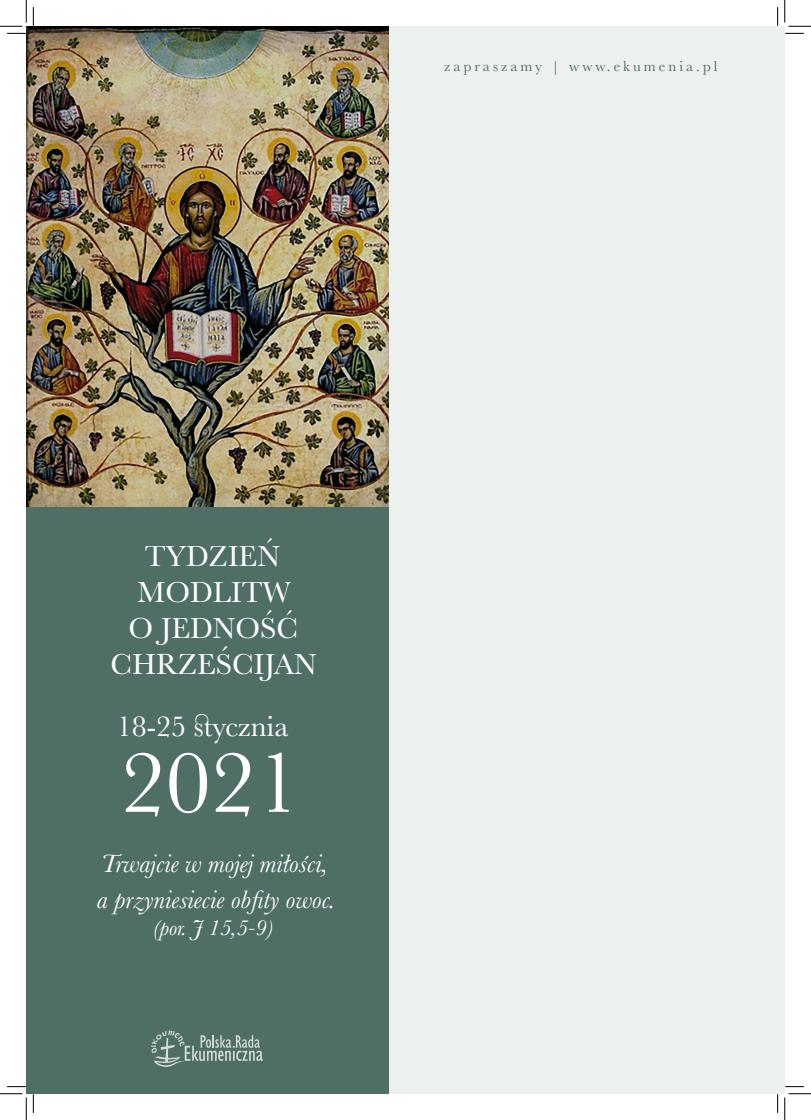
<style>
.page{position:relative;width:811px;height:1120px;background:#fff}
.page>*{position:absolute;margin:0;border:0;box-sizing:border-box;transform-origin:0 0}
.t1{font:90px "Baskerville";color:#fff}
.t2{font:30px "Baskerville";color:#fff}
.t3{font:italic 26.25px "Baskerville";color:#fff}
.t4{font:italic 22.5px "Baskerville";color:#fff}
.t5{font:15px "Baskerville";letter-spacing:.2em;color:#4f6e66}
</style>
<div class="page">
<div style="left:369px;top:26px;width:416px;height:1067px;background:#ecf0ef"></div>
<div style="left:26px;top:416px;width:362px;height:677px;background:#4f6e66"></div>
<svg style="left:151px;top:1030px;width:112px;height:37px"></svg>
<img style="left:26px;top:26px;width:362px;height:480px">
<svg style="left:7px;top:33px;width:19px;height:1px"></svg>
<svg style="left:785px;top:33px;width:19px;height:1px"></svg>
<svg style="left:33px;top:7px;width:1px;height:19px"></svg>
<svg style="left:33px;top:1093px;width:1px;height:19px"></svg>
<svg style="left:777px;top:7px;width:1px;height:19px"></svg>
<svg style="left:777px;top:1093px;width:1px;height:19px"></svg>
<svg style="left:0;top:0;width:27px;height:27px"></svg>
<svg style="left:0;top:1093px;width:27px;height:26px"></svg>
<svg style="left:784px;top:0;width:27px;height:27px"></svg>
<svg style="left:784px;top:1093px;width:27px;height:26px"></svg>
<p class="t5" style="left:444px;top:56px;width:275px">zapraszamy | www.ekumenia.pl</p>
<p class="t2" style="left:145px;top:536px;width:136px">TYDZIEŃ</p>
<p class="t2" style="left:138px;top:572px;width:155px">MODLITW</p>
<p class="t2" style="left:129px;top:608px;width:171px">O JEDNOŚĆ</p>
<p class="t2" style="left:111px;top:644px;width:208px">CHRZEŚCIJAN</p>
<p class="t2" style="left:117px;top:706px;width:173px">18-25 stycznia</p>
<p class="t1" style="left:121px;top:725px;width:181px">2021</p>
<p class="t3" style="left:101px;top:845px;width:229px">Trwajcie w mojej miłości,</p>
<p class="t3" style="left:97px;top:881px;width:240px">a przyniesiecie obfity owoc.</p>
<p class="t4" style="left:153px;top:912px;width:122px">(por. J 15,5-9)</p>
</div>
